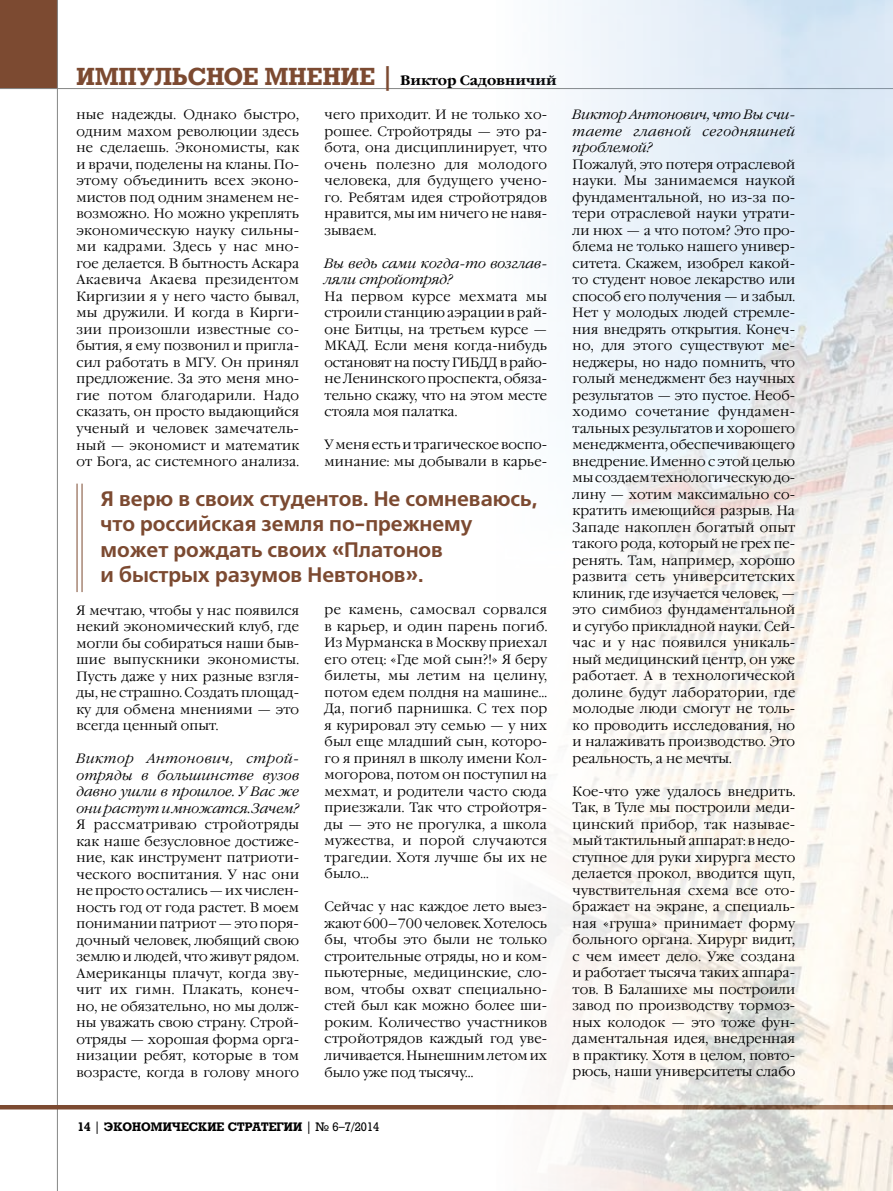
<style>
.page{position:relative;width:893px;height:1191px;background:#fff}
.page>*{position:absolute;margin:0;border:0;box-sizing:border-box;transform-origin:0 0}
.t1{font:700 24px "Rodeo";letter-spacing:.005em;color:#7c4a31}
.t2{font:700 21px/25.5px "Free Set C";letter-spacing:-.005em;color:#7c4a31}
.t3{font:300 13.5px/16.5px "Garamond C";letter-spacing:.005em;color:#000;text-align:justify}
.t4{font:italic 300 13.5px/16.5px "Garamond C";letter-spacing:.005em;color:#000;text-align:justify}
.t5{font:700 12px "Rodeo";color:#000}
.s1{font-family:"Garamond C";font-size:13.5px;color:#000}
.s2{font-weight:400}
</style>
<div class="page">
<div style="left:0;top:0;width:58px;height:88px;background:#7c4a31"></div>
<hr style="left:57px;top:0;width:1px;height:1191px;background:#868786">
<hr style="left:0;top:88px;width:893px;height:1px;background:#868786">
<hr style="left:0;top:1105px;width:893px;height:4px;background:#7c4a31">
<img style="left:325px;top:0;width:568px;height:1191px">
<hr style="left:82px;top:483px;width:1px;height:109px;background:#7c4a31">
<hr style="left:77px;top:483px;width:1px;height:109px;background:#7c4a31">
<h1 class="t1" style="left:77px;top:62px;width:482px">ИМПУЛЬСНОЕ МНЕНИЕ | <span class="s1">Виктор Садовничий</span></h1>
<p class="t3" style="left:77px;top:107px;width:224px">ные надежды. Однако быстро, одним махом революции здесь не сделаешь. Экономисты, как и врачи, поделены на кланы. По&shy;этому объединить всех эконо&shy;мистов под одним знаменем не&shy;возможно. Но можно укреплять экономическую науку сильны&shy;ми кадрами. Здесь у нас мно&shy;гое делается. В бытность Аскара Акаевича Акаева президентом Киргизии я у него часто бывал, мы дружили. И когда в Кирги&shy;зии произошли известные со&shy;бытия, я ему позвонил и пригла&shy;сил работать в МГУ. Он принял предложение. За это меня мно&shy;гие потом благодарили. Надо сказать, он просто выдающийся ученый и человек замечатель&shy;ный — экономист и математик от Бога, ас системного анализа.</p>
<p class="t3" style="left:325px;top:107px;width:224px">чего приходит. И не только хо&shy;рошее. Стройотряды — это ра&shy;бота, она дисциплинирует, что очень полезно для молодого человека, для будущего учено&shy;го. Ребятам идея стройотрядов нравится, мы им ничего не навя&shy;зываем.</p>
<p class="t4" style="left:325px;top:255px;width:224px">Вы ведь сами когда-то возглав&shy;ляли стройотряд?</p>
<p class="t3" style="left:325px;top:288px;width:224px">На первом курсе мехмата мы строили станцию аэрации в рай&shy;оне Битцы, на третьем курсе — МКАД. Если меня когда-нибудь остановят на посту ГИБДД в райо&shy;не Ленинского проспекта, обяза&shy;тельно скажу, что на этом месте стояла моя палатка.</p>
<p class="t3" style="left:325px;top:437px;width:224px">У меня есть и трагическое воспо&shy;минание: мы добывали в карье-</p>
<h2 class="t2" style="left:101px;top:486px;width:438px">Я верю в своих студентов. Не сомневаюсь, что российская земля по-прежнему может рождать своих «Платонов<br>и быстрых разумов Невтонов».</h2>
<p class="t3" style="left:77px;top:602px;width:224px">Я мечтаю, чтобы у нас появился некий экономический клуб, где могли бы собираться наши быв&shy;шие выпускники экономисты.<br>Пусть даже у них разные взгля&shy;ды, не страшно. Создать площад&shy;ку для обмена мнениями — это всегда ценный опыт.</p>
<p class="t4" style="left:77px;top:750px;width:224px">Виктор Антонович, строй&shy;отряды в большинстве вузов давно ушли в прошлое. У Вас же они растут и множатся. Зачем?</p>
<p class="t3" style="left:77px;top:816px;width:224px">Я рассматриваю стройотряды как наше безусловное достиже&shy;ние, как инструмент патриоти&shy;ческого воспитания. У нас они не просто остались — их числен&shy;ность год от года растет. В моем понимании патриот — это поря&shy;дочный человек, любящий свою землю и людей, что живут рядом.<br>Американцы плачут, когда зву&shy;чит их гимн. Плакать, конеч&shy;но, не обязательно, но мы долж&shy;ны уважать свою страну. Строй&shy;отряды — хорошая форма орга&shy;низации ребят, которые в том возрасте, когда в голову много</p>
<p class="t3" style="left:325px;top:602px;width:224px">ре камень, самосвал сорвался в карьер, и один парень погиб.<br>Из Мурманска в Москву приехал его отец: «Где мой сын?!» Я беру билеты, мы летим на целину, потом едем полдня на машине… Да, погиб парнишка. С тех пор я курировал эту семью — у них был еще младший сын, которо&shy;го я принял в школу имени Кол&shy;могорова, потом он поступил на мехмат, и родители часто сюда приезжали. Так что стройотря&shy;ды — это не прогулка, а школа мужества, и порой случаются трагедии. Хотя лучше бы их не было…</p>
<p class="t3" style="left:325px;top:899px;width:224px">Сейчас у нас каждое лето выез&shy;жают 600–700 человек. Хотелось бы, чтобы это были не только строительные отряды, но и ком&shy;пьютерные, медицинские, сло&shy;вом, чтобы охват специально&shy;стей был как можно более ши&shy;роким. Количество участников стройотрядов каждый год уве&shy;личивается. Нынешним летом их было уже под тысячу…</p>
<p class="t4" style="left:573px;top:107px;width:224px">Виктор Антонович, что Вы счи&shy;таете главной сегодняшней проблемой?</p>
<p class="t3" style="left:573px;top:156px;width:224px">Пожалуй, это потеря отраслевой науки. Мы занимаемся наукой фундаментальной, но из-за по&shy;тери отраслевой науки утрати&shy;ли нюх — а что потом? Это про&shy;блема не только нашего универ&shy;ситета. Скажем, изобрел какой&shy;то студент новое лекарство или способ его получения — и забыл.<br>Нет у молодых людей стремле&shy;ния внедрять открытия. Конеч&shy;но, для этого существуют ме&shy;неджеры, но надо помнить, что голый менеджмент без научных результатов — это пустое. Необ&shy;ходимо сочетание фундамен&shy;тальных результатов и хорошего менеджмента, обеспечивающего внедрение. Именно с этой целью мы создаем технологическую до&shy;лину — хотим максимально со&shy;кратить имеющийся разрыв. На Западе накоплен богатый опыт такого рода, который не грех пе&shy;ренять. Там, например, хорошо развита сеть университетских клиник, где изучается человек, — это симбиоз фундаментальной и сугубо прикладной науки. Сей&shy;час и у нас появился уникаль&shy;ный медицинский центр, он уже работает. А в технологической долине будут лаборатории, где молодые люди смогут не толь&shy;ко проводить исследования, но и налаживать производство. Это реальность, а не мечты.</p>
<p class="t3" style="left:573px;top:783px;width:224px">Кое-что уже удалось внедрить.<br>Так, в Туле мы построили меди&shy;цинский прибор, так называе&shy;мый тактильный аппарат: в недо&shy;ступное для руки хирурга место делается прокол, вводится щуп, чувствительная схема все ото&shy;бражает на экране, а специаль&shy;ная «груша» принимает форму больного органа. Хирург видит, с чем имеет дело. Уже создана и работает тысяча таких аппара&shy;тов. В Балашихе мы построили завод по производству тормоз&shy;ных колодок — это тоже фун&shy;даментальная идея, внедренная в практику. Хотя в целом, повто&shy;рюсь, наши университеты слабо</p>
<p class="t5" style="left:78px;top:1119px;width:303px">14 <span class="s2">|</span> ЭКОНОМИЧЕСКИЕ СТРАТЕГИИ <span class="s2">| № 6–7/2014</span></p>
</div>
